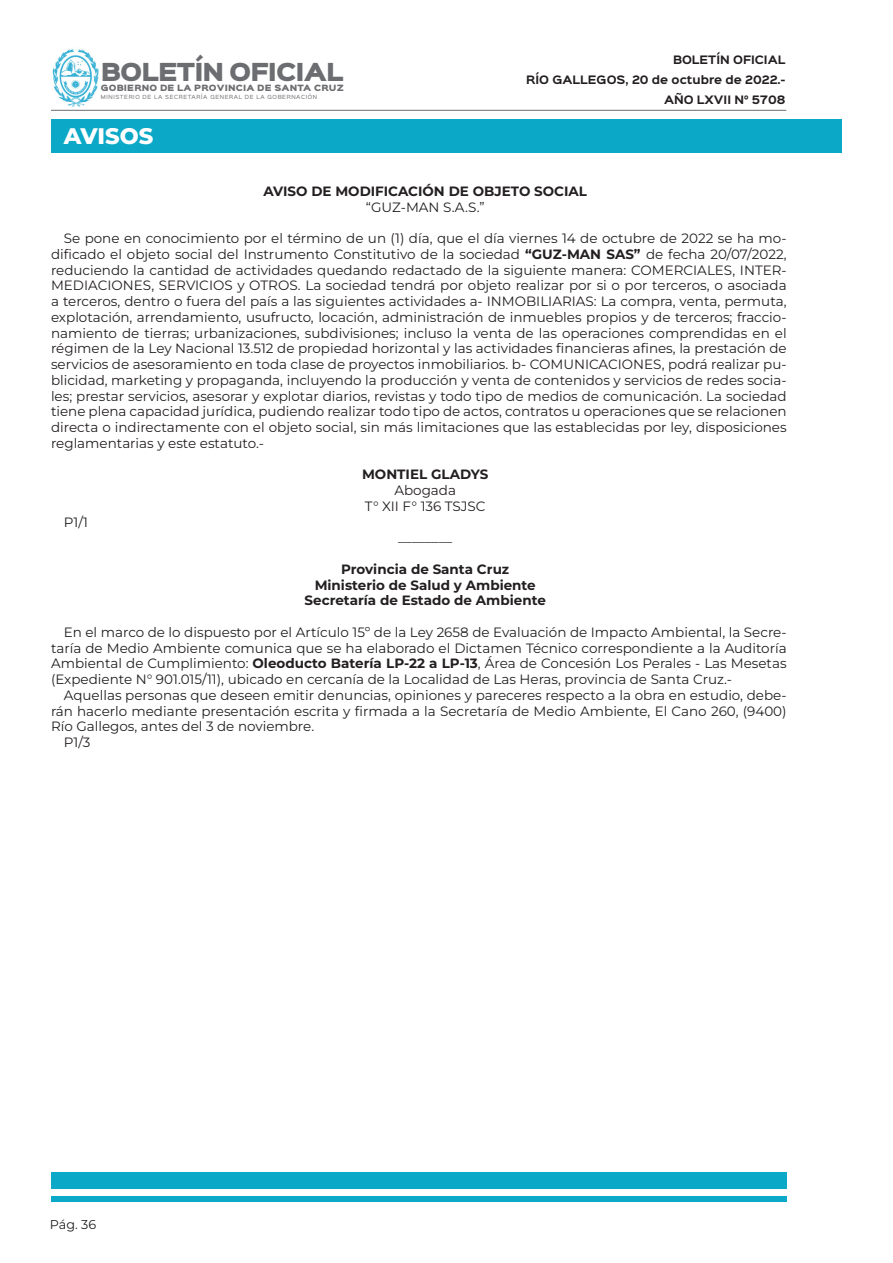
<style>
.page{position:relative;width:893px;height:1263px;background:#fff}
.page>*{position:absolute;margin:0;border:0;box-sizing:border-box;transform-origin:0 0}
.t1{font:800 22.5px "Montserrat";color:#fff}
.t2{font:22.35px "Sinkin Sans 900 X Black";letter-spacing:-.04em;color:#6c6d70}
.t3{font:13.5px/15.8px "Montserrat";color:#231f20;text-align:justify}
.t4{font:700 13.5px "Montserrat";color:#231f20}
.t5{font:12.75px "Montserrat";color:#231f20}
.t6{font:700 10.5px/20px "Sinkin Sans 700";color:#231f20;text-align:right}
.t7{font:7.8px "Sinkin Sans 900 X Black";letter-spacing:.02em;color:#6c6d70}
.t8{font:5.1px "Sinkin Sans 400";letter-spacing:.12em;color:#6c6d70}
.s1{font-weight:700}
</style>
<div class="page">
<img style="left:52px;top:49px;width:46px;height:57px">
<hr style="left:51px;top:110px;width:735px;height:1px;background:#6c6d70">
<div style="left:51px;top:1172px;width:736px;height:17px;background:#0ba9c7"></div>
<div style="left:51px;top:1196px;width:736px;height:5px;background:#0ba9c7"></div>
<div style="left:51px;top:119px;width:791px;height:33px;background:#0ba9c7"></div>
<h2 class="t2" style="left:101px;top:61px;width:244px">BOLETÍN OFICIAL</h2>
<p class="t7" style="left:101px;top:84px;width:245px">GOBIERNO DE LA PROVINCIA DE SANTA CRUZ</p>
<p class="t8" style="left:101px;top:93px;width:218px">MINISTERIO DE LA SECRETARÍA GENERAL DE LA GOBERNACIÓN</p>
<p class="t1" style="left:64px;top:121px;width:91px">AVISOS</p>
<p class="t6" style="left:526px;top:50px;width:261px">BOLETÍN OFICIAL<br>RÍO GALLEGOS, 20 de octubre de 2022.-<br>AÑO LXVII N° 5708</p>
<p class="t4" style="left:263px;top:181px;width:325px">AVISO DE MODIFICACIÓN DE OBJETO SOCIAL</p>
<p class="t3" style="left:366px;top:199px;width:120px">“GUZ-MAN S.A.S.”</p>
<p class="t3" style="left:51px;top:230px;width:737px;text-indent:13px">Se pone en conocimiento por el término de un (1) día, que el día viernes 14 de octubre de 2022 se ha mo&shy;dificado el objeto social del Instrumento Constitutivo de la sociedad <span class="s1">“GUZ-MAN SAS”</span> de fecha 20/07/2022, reduciendo la cantidad de actividades quedando redactado de la siguiente manera: COMERCIALES, INTER-MEDIACIONES, SERVICIOS y OTROS. La sociedad tendrá por objeto realizar por si o por terceros, o asociada a terceros, dentro o fuera del país a las siguientes actividades a- INMOBILIARIAS: La compra, venta, permuta, explotación, arrendamiento, usufructo, locación, administración de inmuebles propios y de terceros; fraccio&shy;namiento de tierras; urbanizaciones, subdivisiones; incluso la venta de las operaciones comprendidas en el régimen de la Ley Nacional 13.512 de propiedad horizontal y las actividades financieras afines, la prestación de servicios de asesoramiento en toda clase de proyectos inmobiliarios. b- COMUNICACIONES, podrá realizar pu&shy;blicidad, marketing y propaganda, incluyendo la producción y venta de contenidos y servicios de redes socia&shy;les; prestar servicios, asesorar y explotar diarios, revistas y todo tipo de medios de comunicación. La sociedad tiene plena capacidad jurídica, pudiendo realizar todo tipo de actos, contratos u operaciones que se relacionen directa o indirectamente con el objeto social, sin más limitaciones que las establecidas por ley, disposiciones reglamentarias y este estatuto.-</p>
<p class="t4" style="left:362px;top:465px;width:128px">MONTIEL GLADYS</p>
<p class="t3" style="left:394px;top:482px;width:63px">Abogada</p>
<p class="t3" style="left:365px;top:498px;width:122px">T° XII F° 136 TSJSC</p>
<p class="t3" style="left:64px;top:514px;width:26px">P1/1</p>
<p class="t3" style="left:398px;top:529px;width:55px">________</p>
<p class="t4" style="left:341px;top:559px;width:170px">Provincia de Santa Cruz</p>
<p class="t4" style="left:315px;top:575px;width:223px">Ministerio de Salud y Ambiente</p>
<p class="t4" style="left:305px;top:591px;width:243px">Secretaría de Estado de Ambiente</p>
<p class="t3" style="left:51px;top:624px;width:737px;text-indent:13px">En el marco de lo dispuesto por el Artículo 15º de la Ley 2658 de Evaluación de Impacto Ambiental, la Secre&shy;taría de Medio Ambiente comunica que se ha elaborado el Dictamen Técnico correspondiente a la Auditoría Ambiental de Cumplimiento: <span class="s1">Oleoducto Batería LP-22 a LP-13</span>, Área de Concesión Los Perales - Las Mesetas (Expediente N° 901.015/11), ubicado en cercanía de la Localidad de Las Heras, provincia de Santa Cruz.-</p>
<p class="t3" style="left:51px;top:687px;width:737px;text-indent:13px">Aquellas personas que deseen emitir denuncias, opiniones y pareceres respecto a la obra en estudio, debe&shy;rán hacerlo mediante presentación escrita y firmada a la Secretaría de Medio Ambiente, El Cano 260, (9400)<br>Río Gallegos, antes del 3 de noviembre.</p>
<p class="t3" style="left:64px;top:734px;width:28px">P1/3</p>
<p class="t5" style="left:50px;top:1215px;width:48px">Pág. 36</p>
</div>
